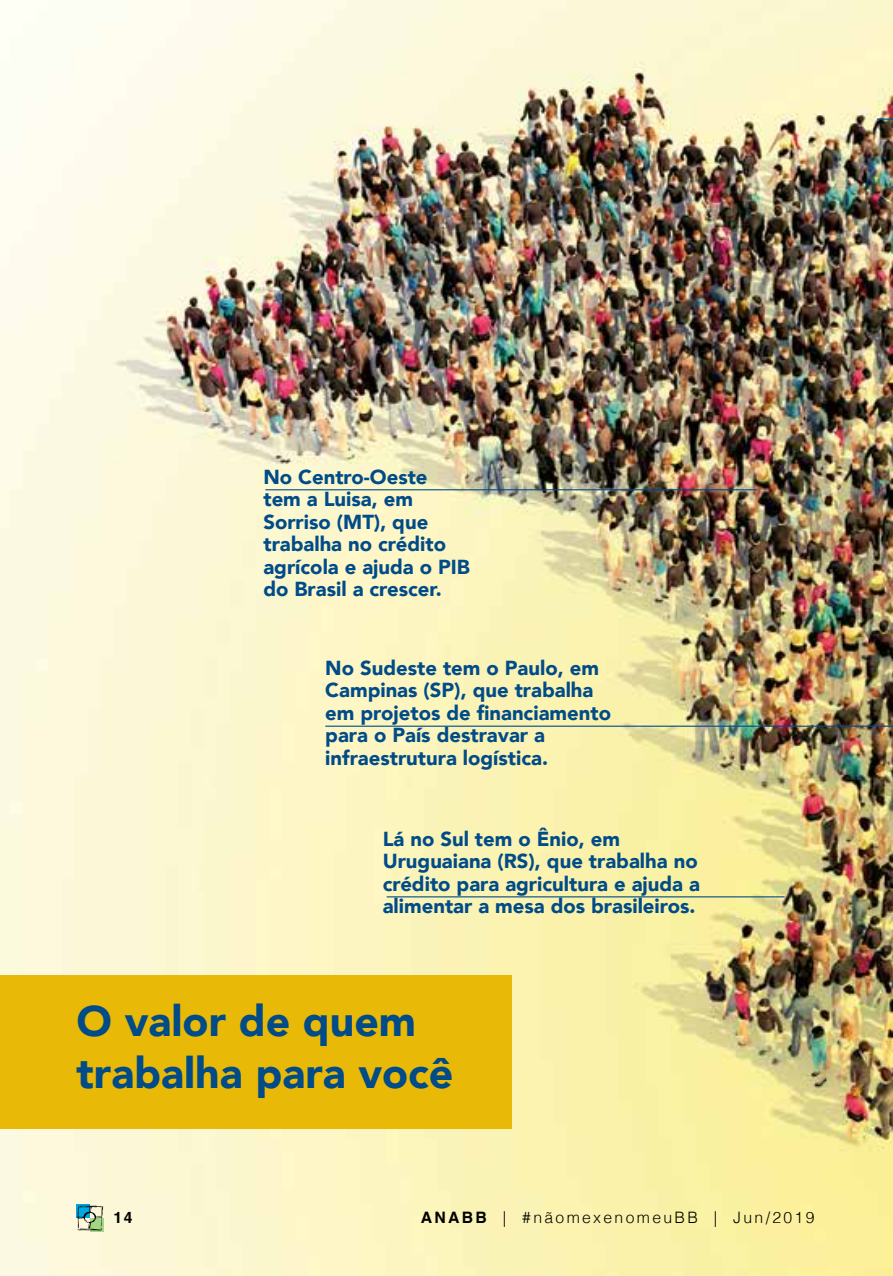
<style>
.page{position:relative;width:893px;height:1276px;background:#fff}
.page>*{position:absolute;margin:0;border:0;box-sizing:border-box;transform-origin:0 0}
.t1{font:900 42.75px/51.8px "Avenir";color:#004b88}
.t2{font:900 20.25px/22.5px "Avenir";color:#004b88}
.t3{font:300 15.75px "Helvetica";letter-spacing:.15em;color:#000}
.t4{font:700 15.75px "Helvetica";color:#000}
.s1{font-weight:700}
</style>
<div class="page">
<img style="left:0;top:0;width:893px;height:1276px">
<div style="left:0;top:975px;width:511px;height:154px;background:#e8b907"></div>
<svg style="left:877px;top:119px;width:16px;height:1px"></svg>
<hr style="left:325px;top:725px;width:568px;height:2px;background:#004b88">
<hr style="left:387px;top:896px;width:397px;height:1px;background:#004b88">
<hr style="left:265px;top:489px;width:492px;height:1px;background:#004b88">
<svg style="left:90px;top:1217px;width:14px;height:14px"></svg>
<div style="left:77px;top:1204px;width:13px;height:13px;background:#00a8e1"></div>
<svg style="left:77px;top:1205px;width:26px;height:25px"></svg>
<p class="t2" style="left:263px;top:465px;width:208px">No Centro-Oeste tem a Luisa, em<br>Sorriso (MT), que trabalha no crédito agrícola e ajuda o PIB do Brasil a crescer.</p>
<p class="t2" style="left:325px;top:656px;width:287px">No Sudeste tem o Paulo, em<br>Campinas (SP), que trabalha em projetos de financiamento para o País destravar a infraestrutura logística.</p>
<p class="t2" style="left:383px;top:827px;width:319px">Lá no Sul tem o Ênio, em<br>Uruguaiana (RS), que trabalha no crédito para agricultura e ajuda a alimentar a mesa dos brasileiros.</p>
<h1 class="t1" style="left:77px;top:994px;width:378px">O valor de quem trabalha para você</h1>
<p class="t4" style="left:114px;top:1205px;width:21px">14</p>
<p class="t3" style="left:421px;top:1204px;width:395px"><span class="s1">ANABB</span> | #nãomexenomeuBB | Jun/2019</p>
</div>
